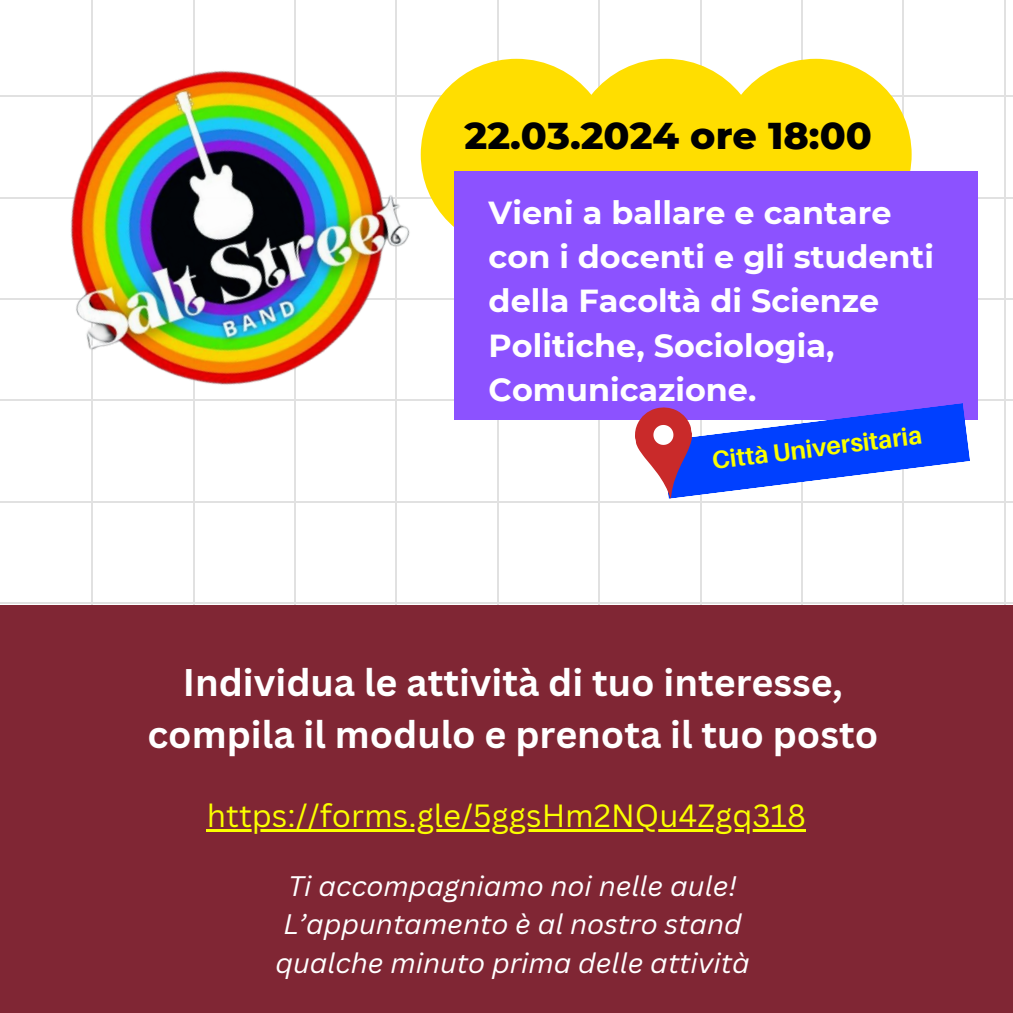
<style>
.page{position:relative;width:1013px;height:1013px;background:#fff}
.page>*{position:absolute;margin:0;border:0;box-sizing:border-box;transform-origin:0 0}
.t1{font:800 38.12px "Montserrat";color:#000}
.t2{font:700 37.5px/52.5px "Canva Sans";color:#fff;text-align:center}
.t3{font:700 31.88px/44px "Montserrat";color:#fff}
.t4{font:31.25px "Canva Sans";color:#faff00}
.t5{font:italic 27.5px "Canva Sans";color:#fff}
.t6{font:700 25px "Aileron";color:#faff00}
</style>
<div class="page">
<hr style="left:0;top:602px;width:1012px;height:1px;background:#ccc">
<hr style="left:0;top:501px;width:1012px;height:1px;background:#ccc">
<hr style="left:0;top:399px;width:1012px;height:2px;background:#ccc">
<hr style="left:0;top:298px;width:1012px;height:2px;background:#ccc">
<hr style="left:0;top:197px;width:1012px;height:1px;background:#ccc">
<hr style="left:0;top:95px;width:1012px;height:2px;background:#ccc">
<hr style="left:1003px;top:0;width:2px;height:1008px;background:#ccc">
<hr style="left:902px;top:0;width:2px;height:1008px;background:#ccc">
<hr style="left:801px;top:0;width:1px;height:1008px;background:#ccc">
<hr style="left:699px;top:0;width:2px;height:1008px;background:#ccc">
<hr style="left:598px;top:0;width:2px;height:1008px;background:#ccc">
<hr style="left:497px;top:0;width:1px;height:1008px;background:#ccc">
<hr style="left:396px;top:0;width:1px;height:1008px;background:#ccc">
<hr style="left:294px;top:0;width:2px;height:1008px;background:#ccc">
<hr style="left:193px;top:0;width:1px;height:1008px;background:#ccc">
<hr style="left:92px;top:0;width:1px;height:1008px;background:#ccc">
<div style="left:0;top:605px;width:1012px;height:407px;background:#802634"></div>
<svg style="left:584px;top:59px;width:327px;height:112px;background:#fee11f"></svg>
<img style="left:0;top:0;width:584px;height:583px">
<div style="left:454px;top:171px;width:523px;height:249px;background:#8c52ff"></div>
<svg style="left:631px;top:403px;width:339px;height:99px"></svg>
<hr style="left:207px;top:829px;width:599px;height:3px;background:#faff00">
<p class="t1" style="left:464px;top:112px;width:409px">22.03.2024 ore 18:00</p>
<h1 class="t3" style="left:488px;top:191px;width:447px">Vieni a ballare e cantare con i docenti e gli studenti della Facoltà di Scienze<br>Politiche, Sociologia,<br>Comunicazione.</h1>
<h2 class="t6" style="left:710px;top:445px;width:213px;rotate:-7deg">Città Universitaria</h2>
<p class="t2" style="left:147px;top:655px;width:732px">Individua le attività di tuo interesse, compila il modulo e prenota il tuo posto</p>
<h4 class="t4" style="left:207px;top:794px;width:601px">https://forms.gle/5ggsHm2NQu4Zgq318</h4>
<p class="t5" style="left:288px;top:866px;width:450px">Ti accompagniamo noi nelle aule!</p>
<h1 class="t5" style="left:283px;top:904px;width:460px">L’appuntamento è al nostro stand</h1>
<h3 class="t5" style="left:275px;top:943px;width:476px">qualche minuto prima delle attività</h3>
</div>
